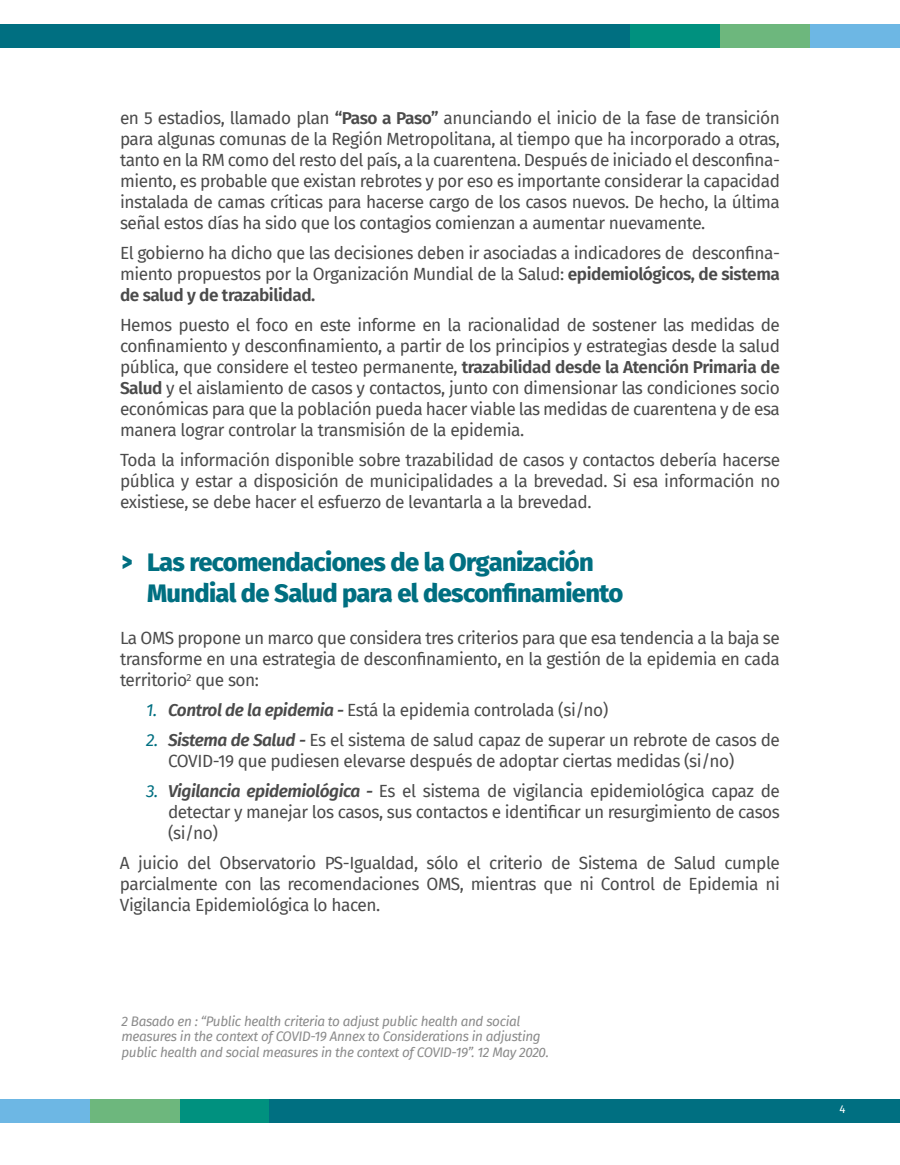
<style>
.page{position:relative;width:900px;height:1165px;background:#fff}
.page>*{position:absolute;margin:0;border:0;box-sizing:border-box;transform-origin:0 0}
.t1{font:800 25.5px/30.6px "Fira Sans";letter-spacing:-.025em;color:#006f81}
.t2{font:17.25px/21px "Fira Sans";letter-spacing:-.025em;color:#4b4b4b;text-align:justify}
.t3{font:italic 13.5px/15.8px "Fira Sans";letter-spacing:-.025em;color:#8b8b8b}
.t4{font:11.25px "Fira Sans";color:#fff}
.s1{font-weight:600}
.s2{font-family:"Akzidenz Grotesk BQ"}
.s3{font-style:italic;color:#006f81}
.s4{font-weight:600;font-style:italic}
</style>
<div class="page">
<div style="left:0;top:24px;width:631px;height:24px;background:#006f81"></div>
<div style="left:631px;top:24px;width:89px;height:24px;background:#00917f"></div>
<div style="left:720px;top:24px;width:90px;height:24px;background:#6db77d"></div>
<div style="left:810px;top:24px;width:90px;height:24px;background:#6db7e4"></div>
<div style="left:0;top:1099px;width:90px;height:23px;background:#6db7e4"></div>
<div style="left:90px;top:1099px;width:90px;height:23px;background:#6db77d"></div>
<div style="left:180px;top:1099px;width:89px;height:23px;background:#00917f"></div>
<div style="left:269px;top:1099px;width:631px;height:23px;background:#006f81"></div>
<p class="t2" style="left:120px;top:107px;width:662px">en 5 estadios, llamado plan <span class="s1">“Paso a Paso”</span> anunciando el inicio de la fase de transición para algunas comunas de la Región Metropolitana, al tiempo que ha incorporado a otras, tanto en la RM como del resto del país, a la cuarentena. Después de iniciado el desconfina&shy;miento, es probable que existan rebrotes y por eso es importante considerar la capacidad instalada de camas críticas para hacerse cargo de los casos nuevos. De hecho, la última señal estos días ha sido que los contagios comienzan a aumentar nuevamente.</p>
<p class="t2" style="left:120px;top:242px;width:662px">El gobierno ha dicho que las decisiones deben ir asociadas a indicadores de desconfina&shy;miento propuestos por la Organización Mundial de la Salud: <span class="s1">epidemiológicos, de sistema de salud y de trazabilidad.</span></p>
<p class="t2" style="left:120px;top:314px;width:662px">Hemos puesto el foco en este informe en la racionalidad de sostener las medidas de confinamiento y desconfinamiento, a partir de los principios y estrategias desde la salud pública, que considere el testeo permanente, <span class="s1">trazabilidad desde la Atención Primaria de Salud</span> y el aislamiento de casos y contactos, junto con dimensionar las condiciones socio económicas para que la población pueda hacer viable las medidas de cuarentena y de esa manera lograr controlar la transmisión de la epidemia.</p>
<p class="t2" style="left:120px;top:449px;width:662px">Toda la información disponible sobre trazabilidad de casos y contactos debería hacerse pública y estar a disposición de municipalidades a la brevedad. Si esa información no existiese, se debe hacer el esfuerzo de levantarla a la brevedad.</p>
<h1 class="t1" style="left:147px;top:545px;width:478px;text-indent:-27px"><span class="s2">&gt;</span> Las recomendaciones de la Organización<br>Mundial de Salud para el desconfinamiento</h1>
<p class="t2" style="left:120px;top:627px;width:662px">La OMS propone un marco que considera tres criterios para que esa tendencia a la baja se transforme en una estrategia de desconfinamiento, en la gestión de la epidemia en cada territorio<sup>2</sup> que son:</p>
<p class="t2" style="left:146px;top:699px;width:464px"><span class="s3">1.</span> <span class="s4">Control de la epidemia -</span> Está la epidemia controlada (si/no)</p>
<p class="t2" style="left:168px;top:729px;width:614px;text-indent:-22px"><span class="s3">2.</span> <span class="s4">Sistema de Salud -</span> Es el sistema de salud capaz de superar un rebrote de casos de<br>COVID-19 que pudiesen elevarse después de adoptar ciertas medidas (si/no)</p>
<p class="t2" style="left:168px;top:780px;width:614px;text-indent:-22px"><span class="s3">3.</span> <span class="s4">Vigilancia epidemiológica -</span> Es el sistema de vigilancia epidemiológica capaz de detectar y manejar los casos, sus contactos e identificar un resurgimiento de casos (si/no)</p>
<p class="t2" style="left:120px;top:852px;width:662px">A juicio del Observatorio PS-Igualdad, sólo el criterio de Sistema de Salud cumple parcialmente con las recomendaciones OMS, mientras que ni Control de Epidemia ni Vigilancia Epidemiológica lo hacen.</p>
<p class="t3" style="left:122px;top:1012px;width:429px">2 Basado en : “Public health criteria to adjust public health and social measures in the context of COVID-19 Annex to Considerations in adjusting public health and social measures in the context of COVID-19”. 12 May 2020.</p>
<p class="t4" style="left:839px;top:1101px;width:7px">4</p>
</div>
